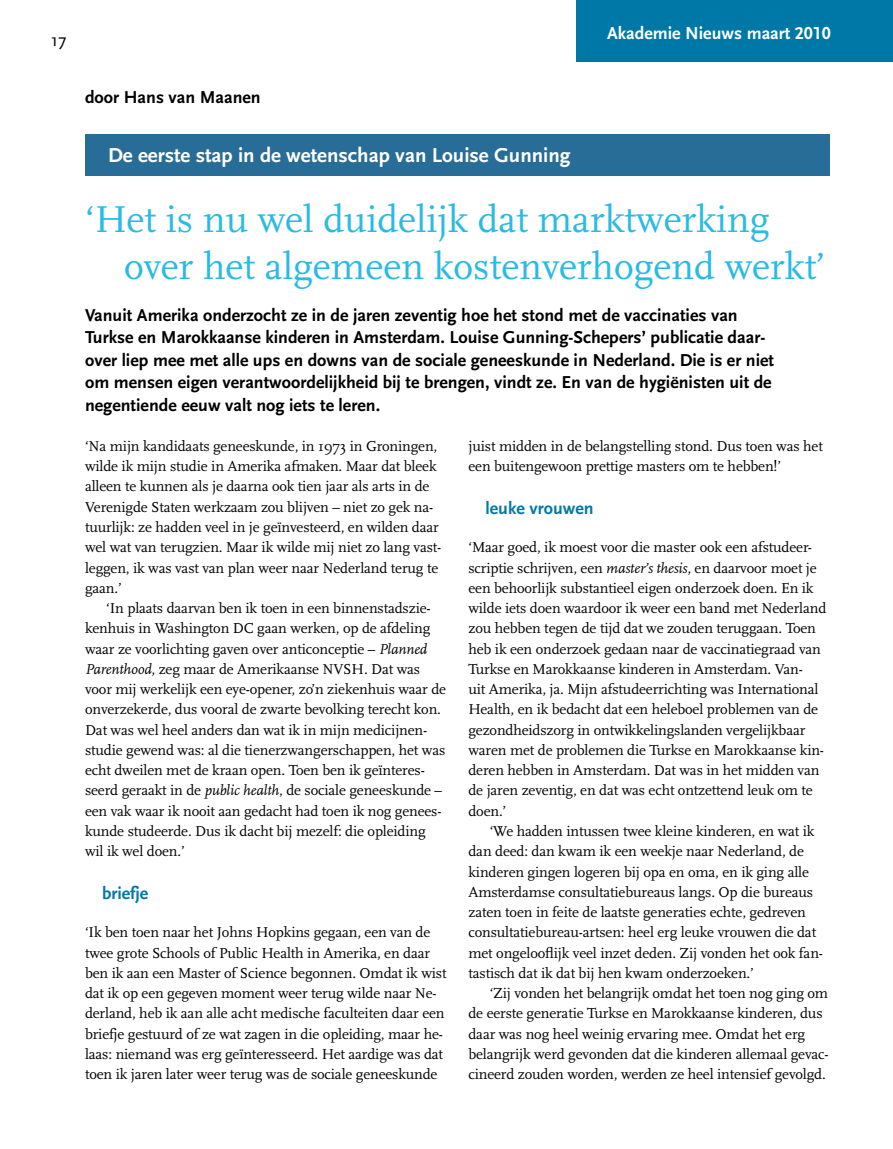
<style>
.page{position:relative;width:893px;height:1149px;background:#fff}
.page>*{position:absolute;margin:0;border:0;box-sizing:border-box;transform-origin:0 0}
.t1{font:39px/46.8px "Scala";color:#29bae6}
.t2{font:700 21px "Scala Sans LF";color:#fff}
.t3{font:700 18px/22.5px "Scala Sans";color:#000}
.t4{font:700 18px "Scala Sans LF";color:#fff}
.t5{font:700 18px "Scala Sans LF";color:#0078a7}
.t6{font:18px "Scala Sans";color:#000}
.t7{font:15px/20.2px "Scala";letter-spacing:-.01em;color:#000}
.s1{font-style:italic}
</style>
<div class="page">
<div style="left:577px;top:0;width:316px;height:62px;background:#0078a7"></div>
<div style="left:85px;top:135px;width:745px;height:41px;background:#286d97"></div>
<p class="t6" style="left:51px;top:31px;width:17px">17</p>
<p class="t3" style="left:85px;top:86px;width:177px">door Hans van Maanen</p>
<p class="t4" style="left:607px;top:23px;width:225px">Akademie Nieuws maart 2010</p>
<h2 class="t2" style="left:108px;top:144px;width:464px">De eerste stap in de wetenschap van Louise Gunning</h2>
<h1 class="t1" style="left:124px;top:196px;width:703px;text-indent:-39px">‘Het is nu wel duidelijk dat marktwerking over het algemeen kostenverhogend werkt’</h1>
<p class="t3" style="left:85px;top:304px;width:691px">Vanuit Amerika onderzocht ze in de jaren zeventig hoe het stond met de vaccinaties van Turkse en Marokkaanse kinderen in Amsterdam. Louise Gunning-Schepers’ publicatie daar&shy;over liep mee met alle ups en downs van de sociale geneeskunde in Nederland. Die is er niet om mensen eigen verantwoordelijkheid bij te brengen, vindt ze. En van de hygiënisten uit de negentiende eeuw valt nog iets te leren.</p>
<p class="t7" style="left:85px;top:436px;width:358px">‘Na mijn kandidaats geneeskunde, in 1973 in Groningen, wilde ik mijn studie in Amerika afmaken. Maar dat bleek alleen te kunnen als je daarna ook tien jaar als arts in de Verenigde Staten werkzaam zou blijven – niet zo gek na&shy;tuurlijk: ze hadden veel in je geïnvesteerd, en wilden daar wel wat van terugzien. Maar ik wilde mij niet zo lang vast&shy;leggen, ik was vast van plan weer naar Nederland terug te gaan.’</p>
<p class="t7" style="left:85px;top:598px;width:363px;text-indent:21px">‘In plaats daarvan ben ik toen in een binnenstadszie&shy;kenhuis in Washington DC gaan werken, op de afdeling waar ze voorlichting gaven over anticonceptie – <span class="s1">Planned Parenthood</span>, zeg maar de Amerikaanse NVSH. Dat was voor mij werkelijk een eye-opener, zo’n ziekenhuis waar de onverzekerde, dus vooral de zwarte bevolking terecht kon.<br>Dat was wel heel anders dan wat ik in mijn medicijnen&shy;studie gewend was: al die tienerzwangerschappen, het was echt dweilen met de kraan open. Toen ben ik geïnteres&shy;seerd geraakt in de <span class="s1">public health</span>, de sociale geneeskunde – een vak waar ik nooit aan gedacht had toen ik nog genees&shy;kunde studeerde. Dus ik dacht bij mezelf: die opleiding wil ik wel doen.’</p>
<p class="t5" style="left:102px;top:883px;width:48px">briefje</p>
<p class="t7" style="left:85px;top:922px;width:363px">‘Ik ben toen naar het Johns Hopkins gegaan, een van de twee grote Schools of Public Health in Amerika, en daar ben ik aan een Master of Science begonnen. Omdat ik wist dat ik op een gegeven moment weer terug wilde naar Ne&shy;derland, heb ik aan alle acht medische faculteiten daar een briefje gestuurd of ze wat zagen in die opleiding, maar he&shy;laas: niemand was erg geïnteresseerd. Het aardige was dat toen ik jaren later weer terug was de sociale geneeskunde</p>
<p class="t7" style="left:468px;top:436px;width:356px">juist midden in de belangstelling stond. Dus toen was het een buitengewoon prettige masters om te hebben!’</p>
<p class="t5" style="left:485px;top:498px;width:110px">leuke vrouwen</p>
<p class="t7" style="left:468px;top:537px;width:359px">‘Maar goed, ik moest voor die master ook een afstudeer&shy;scriptie schrijven, een <span class="s1">master’s thesis</span>, en daarvoor moet je een behoorlijk substantieel eigen onderzoek doen. En ik wilde iets doen waardoor ik weer een band met Nederland zou hebben tegen de tijd dat we zouden teruggaan. Toen heb ik een onderzoek gedaan naar de vaccinatiegraad van Turkse en Marokkaanse kinderen in Amsterdam. Van-<br>uit Amerika, ja. Mijn afstudeerrichting was International Health, en ik bedacht dat een heleboel problemen van de gezondheidszorg in ontwikkelingslanden vergelijkbaar waren met de problemen die Turkse en Marokkaanse kin&shy;deren hebben in Amsterdam. Dat was in het midden van de jaren zeventig, en dat was echt ontzettend leuk om te doen.’</p>
<p class="t7" style="left:468px;top:821px;width:356px;text-indent:21px">‘We hadden intussen twee kleine kinderen, en wat ik dan deed: dan kwam ik een weekje naar Nederland, de kinderen gingen logeren bij opa en oma, en ik ging alle Amsterdamse consultatiebureaus langs. Op die bureaus zaten toen in feite de laatste generaties echte, gedreven consultatiebureau-artsen: heel erg leuke vrouwen die dat met ongelooflijk veel inzet deden. Zij vonden het ook fan&shy;tastisch dat ik dat bij hen kwam onderzoeken.’</p>
<p class="t7" style="left:468px;top:983px;width:362px;text-indent:21px">‘Zij vonden het belangrijk omdat het toen nog ging om de eerste generatie Turkse en Marokkaanse kinderen, dus daar was nog heel weinig ervaring mee. Omdat het erg belangrijk werd gevonden dat die kinderen allemaal gevac&shy;cineerd zouden worden, werden ze heel intensief gevolgd.</p>
</div>
